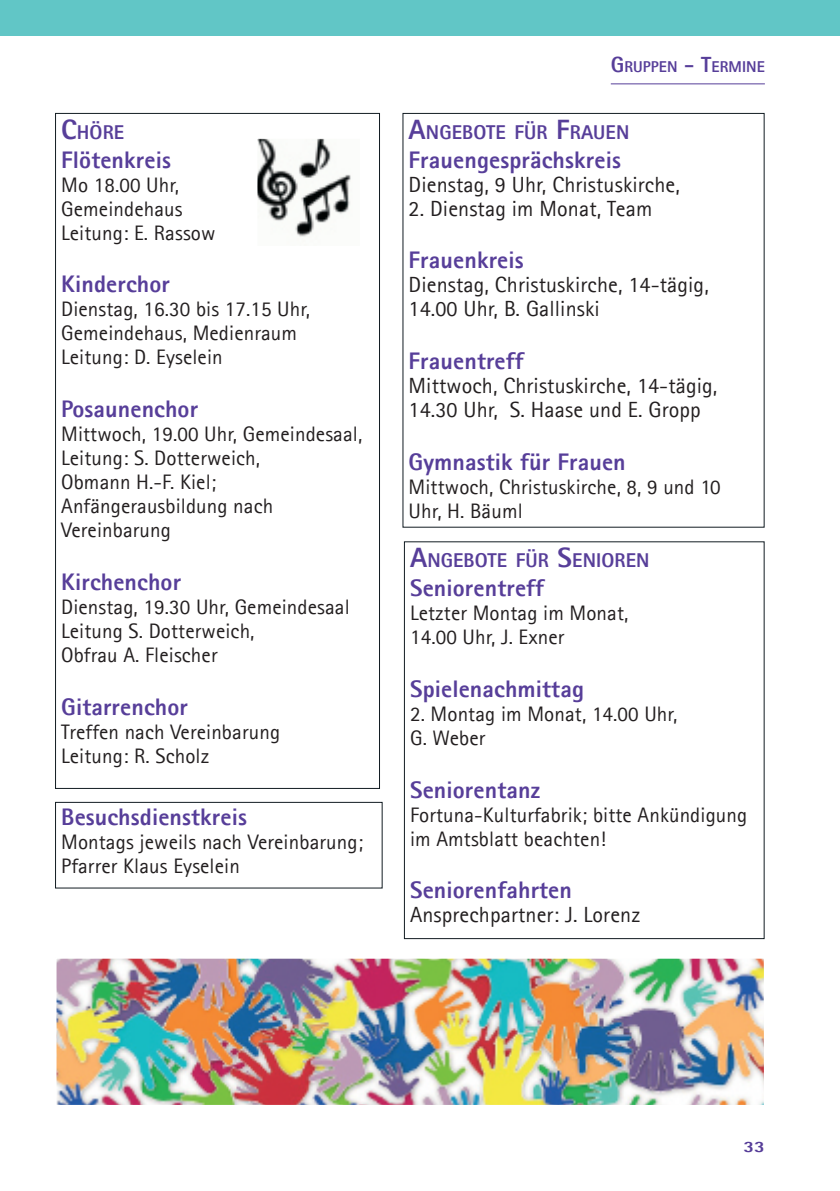
<style>
.page{position:relative;width:840px;height:1191px;background:#fff}
.page>*{position:absolute;margin:0;border:0;box-sizing:border-box;transform-origin:0 0}
.t1{font:800 24px "Agfa Rotis Sans Serif";letter-spacing:.005em;color:#573e99}
.t2{font:22px/24px "Agfa Rotis Sans Serif";letter-spacing:.005em;color:#231f20}
.t3{font:21px/24px "Agfa Rotis Sans Serif";letter-spacing:.005em;color:#231f20}
.t4{font:800 20px "Agfa Rotis Sans Serif";letter-spacing:.005em;color:#573e99}
.t5{font:800 16px "Agfa Rotis Sans Serif";color:#573e99;scale:1.2 1}
.t6{font:800 15.8px "Agfa Rotis Sans Serif";letter-spacing:.005em;color:#573e99}
.s1{font-size:28px}
.s2{font-size:22px}
</style>
<div class="page">
<hr style="left:610px;top:83px;width:154px;height:1px;background:#573e99">
<img style="left:258px;top:140px;width:93px;height:97px">
<div style="left:0;top:0;width:839px;height:36px;background:#61c6c6"></div>
<div style="left:403px;top:541px;width:361px;height:398px;border:1px solid #121c22"></div>
<div style="left:55px;top:802px;width:327px;height:86px;border:1px solid #121c22"></div>
<img style="left:57px;top:959px;width:705px;height:145px">
<div style="left:54px;top:956px;width:711px;height:151px;border:2px solid #fff"></div>
<p class="t4" style="left:61px;top:125px;width:65px"><span class="s1">C</span>HÖRE</p>
<p class="t1" style="left:61px;top:151px;width:111px">Flötenkreis</p>
<p class="t3" style="left:61px;top:174px;width:156px">Mo 18.00 Uhr,<br>Gemeindehaus<br>Leitung: E. Rassow</p>
<p class="t1" style="left:61px;top:276px;width:110px">Kinderchor</p>
<p class="t3" style="left:61px;top:298px;width:250px">Dienstag, 16.30 bis 17.15 Uhr,<br>Gemeindehaus, Medienraum<br>Leitung: D. Eyselein</p>
<p class="t1" style="left:61px;top:400px;width:138px">Posaunenchor</p>
<p class="t3" style="left:61px;top:423px;width:302px">Mittwoch, 19.00 Uhr, Gemeindesaal,<br>Leitung: S. Dotterweich,<br>Obmann H.-F. Kiel;<br>Anfängerausbildung nach<br>Vereinbarung</p>
<p class="t1" style="left:61px;top:573px;width:121px">Kirchenchor</p>
<p class="t3" style="left:61px;top:596px;width:290px">Dienstag, 19.30 Uhr, Gemeindesaal<br>Leitung S. Dotterweich,<br>Obfrau A. Fleischer</p>
<p class="t1" style="left:61px;top:698px;width:128px">Gitarrenchor</p>
<p class="t3" style="left:61px;top:721px;width:220px">Treffen nach Vereinbarung<br>Leitung: R. Scholz</p>
<p class="t1" style="left:61px;top:808px;width:187px">Besuchsdienstkreis</p>
<p class="t3" style="left:61px;top:831px;width:303px">Montags jeweils nach Vereinbarung;<br>Pfarrer Klaus Eyselein</p>
<p class="t6" style="left:610px;top:61px;width:155px"><span class="s2">G</span>RUPPEN <span class="s2">- T</span>ERMINE</p>
<p class="t4" style="left:408px;top:125px;width:222px"><span class="s1">A</span>NGEBOTE FÜR <span class="s1">F</span>RAUEN</p>
<p class="t1" style="left:408px;top:151px;width:214px">Frauengesprächskreis</p>
<p class="t2" style="left:408px;top:173px;width:273px">Dienstag, 9 Uhr, Christuskirche,</p>
<p class="t2" style="left:408px;top:197px;width:245px">2. Dienstag im Monat, Team</p>
<p class="t1" style="left:408px;top:252px;width:116px">Frauenkreis</p>
<p class="t2" style="left:408px;top:274px;width:301px">Dienstag, Christuskirche, 14-tägig,<br>14.00 Uhr, B. Gallinski</p>
<p class="t1" style="left:408px;top:352px;width:116px">Frauentreff</p>
<p class="t2" style="left:408px;top:375px;width:310px">Mittwoch, Christuskirche, 14-tägig,<br>14.30 Uhr, S. Haase und E. Gropp</p>
<p class="t1" style="left:408px;top:453px;width:218px">Gymnastik für Frauen</p>
<p class="t3" style="left:408px;top:476px;width:313px">Mittwoch, Christuskirche, 8, 9 und 10<br>Uhr, H. Bäuml</p>
<p class="t4" style="left:410px;top:553px;width:241px"><span class="s1">A</span>NGEBOTE FÜR <span class="s1">S</span>ENIOREN</p>
<p class="t1" style="left:410px;top:579px;width:135px">Seniorentreff</p>
<p class="t3" style="left:410px;top:602px;width:220px">Letzter Montag im Monat,<br>14.00 Uhr, J. Exner</p>
<p class="t1" style="left:410px;top:680px;width:175px">Spielenachmittag</p>
<p class="t3" style="left:410px;top:703px;width:269px">2. Montag im Monat, 14.00 Uhr,<br>G. Weber</p>
<p class="t1" style="left:410px;top:781px;width:131px">Seniorentanz</p>
<p class="t3" style="left:410px;top:803px;width:338px">Fortuna-Kulturfabrik; bitte Ankündigung im Amtsblatt beachten!</p>
<p class="t1" style="left:410px;top:882px;width:163px">Seniorenfahrten</p>
<p class="t2" style="left:410px;top:904px;width:231px">Ansprechpartner: J. Lorenz</p>
<p class="t5" style="left:743px;top:1141px;width:19px">33</p>
</div>
